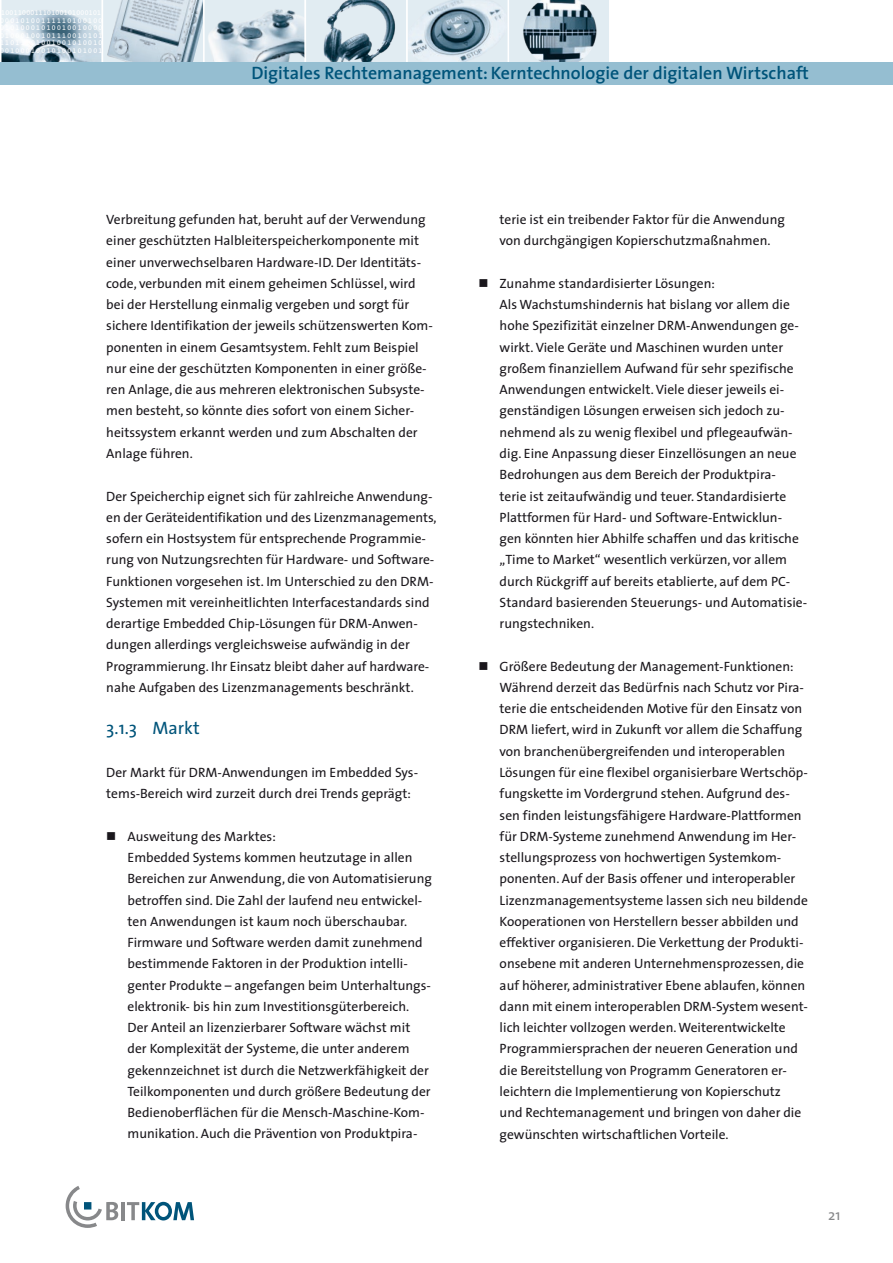
<style>
.page{position:relative;width:893px;height:1263px;background:#fff}
.page>*{position:absolute;margin:0;border:0;box-sizing:border-box;transform-origin:0 0}
.t1{font:600 18px "The Sans";color:#00547a}
.t2{font:18px "The Sans";color:#00547a}
.t3{font:15px "The Sans";color:#87888a}
.t4{font:13.5px/21.3px "The Sans";color:#1a171c}
.t5{font:6.9px/7.5px "The Sans Expert";letter-spacing:.2em;color:#fff}
</style>
<div class="page">
<svg style="left:127px;top:1202px;width:67px;height:18px"></svg>
<svg style="left:66px;top:1186px;width:52px;height:42px"></svg>
<hr style="left:121px;top:1202px;width:3px;height:18px;background:#87888a">
<svg style="left:0;top:0;width:610px;height:63px;background:#b1c2cd"></svg>
<div style="left:0;top:63px;width:893px;height:22px;background:#95bed1"></div>
<p class="t5" style="left:0;top:9px;width:104px">100110001110100101000101<br>00010100111110100100<br>01010001010010010000<br>01000100101110010101<br>11011101001001010010<br>00100010010100101001</p>
<h1 class="t1" style="left:251px;top:62px;width:559px">Digitales Rechtemanagement: Kerntechnologie der digitalen Wirtschaft</h1>
<p class="t4" style="left:106px;top:209px;width:328px">Verbreitung gefunden hat, beruht auf der Verwendung einer geschützten Halbleiterspeicherkomponente mit einer unverwechselbaren Hardware-ID. Der Identitäts&shy;code, verbunden mit einem geheimen Schlüssel, wird bei der Herstellung einmalig vergeben und sorgt für sichere Identifikation der jeweils schützenswerten Kom&shy;ponenten in einem Gesamtsystem. Fehlt zum Beispiel nur eine der geschützten Komponenten in einer größe&shy;ren Anlage, die aus mehreren elektronischen Subsyste&shy;men besteht, so könnte dies sofort von einem Sicher&shy;heitssystem erkannt werden und zum Abschalten der Anlage führen.</p>
<p class="t4" style="left:106px;top:485px;width:332px">Der Speicherchip eignet sich für zahlreiche Anwendung&shy;en der Geräteidentifikation und des Lizenzmanagements, sofern ein Hostsystem für entsprechende Programmie&shy;rung von Nutzungsrechten für Hardware- und Software-Funktionen vorgesehen ist. Im Unterschied zu den DRM-Systemen mit vereinheitlichten Interfacestandards sind derartige Embedded Chip-Lösungen für DRM-Anwen&shy;dungen allerdings vergleichsweise aufwändig in der Programmierung. Ihr Einsatz bleibt daher auf hardware&shy;nahe Aufgaben des Lizenzmanagements beschränkt.</p>
<p class="t2" style="left:106px;top:717px;width:95px">3.1.3 Markt</p>
<p class="t4" style="left:106px;top:762px;width:313px">Der Markt für DRM-Anwendungen im Embedded Sys&shy;tems-Bereich wird zurzeit durch drei Trends geprägt:</p>
<p class="t4" style="left:128px;top:826px;width:306px;text-indent:-21px">■ Ausweitung des Marktes:<br>Embedded Systems kommen heutzutage in allen Bereichen zur Anwendung, die von Automatisierung betroffen sind. Die Zahl der laufend neu entwickel&shy;ten Anwendungen ist kaum noch überschaubar.<br>Firmware und Software werden damit zunehmend bestimmende Faktoren in der Produktion intelli&shy;genter Produkte – angefangen beim Unterhaltungs&shy;elektronik- bis hin zum Investitionsgüterbereich.<br>Der Anteil an lizenzierbarer Software wächst mit der Komplexität der Systeme, die unter anderem gekennzeichnet ist durch die Netzwerkfähigkeit der Teilkomponenten und durch größere Bedeutung der Bedienoberflächen für die Mensch-Maschine-Kom&shy;munikation. Auch die Prävention von Produktpira-</p>
<p class="t4" style="left:500px;top:209px;width:287px">terie ist ein treibender Faktor für die Anwendung von durchgängigen Kopierschutzmaßnahmen.</p>
<p class="t4" style="left:500px;top:273px;width:309px;text-indent:-21px">■ Zunahme standardisierter Lösungen:<br>Als Wachstumshindernis hat bislang vor allem die hohe Spezifizität einzelner DRM-Anwendungen ge&shy;wirkt. Viele Geräte und Maschinen wurden unter großem finanziellem Aufwand für sehr spezifische Anwendungen entwickelt. Viele dieser jeweils ei&shy;genständigen Lösungen erweisen sich jedoch zu&shy;nehmend als zu wenig flexibel und pflegeaufwän&shy;dig. Eine Anpassung dieser Einzellösungen an neue Bedrohungen aus dem Bereich der Produktpira-<br>terie ist zeitaufwändig und teuer. Standardisierte Plattformen für Hard- und Software-Entwicklun&shy;gen könnten hier Abhilfe schaffen und das kritische „Time to Market“ wesentlich verkürzen, vor allem durch Rückgriff auf bereits etablierte, auf dem PC-Standard basierenden Steuerungs- und Automatisie&shy;rungstechniken.</p>
<p class="t4" style="left:500px;top:655px;width:310px;text-indent:-21px">■ Größere Bedeutung der Management-Funktionen:<br>Während derzeit das Bedürfnis nach Schutz vor Pira&shy;terie die entscheidenden Motive für den Einsatz von DRM liefert, wird in Zukunft vor allem die Schaffung von branchenübergreifenden und interoperablen Lösungen für eine flexibel organisierbare Wertschöp&shy;fungskette im Vordergrund stehen. Aufgrund des&shy;sen finden leistungsfähigere Hardware-Plattformen für DRM-Systeme zunehmend Anwendung im Her&shy;stellungsprozess von hochwertigen Systemkom&shy;ponenten. Auf der Basis offener und interoperabler Lizenzmanagementsysteme lassen sich neu bildende Kooperationen von Herstellern besser abbilden und effektiver organisieren. Die Verkettung der Produkti&shy;onsebene mit anderen Unternehmensprozessen, die auf höherer, administrativer Ebene ablaufen, können dann mit einem interoperablen DRM-System wesent&shy;lich leichter vollzogen werden. Weiterentwickelte Programmiersprachen der neueren Generation und die Bereitstellung von Programm Generatoren er&shy;leichtern die Implementierung von Kopierschutz<br>und Rechtemanagement und bringen von daher die gewünschten wirtschaftlichen Vorteile.</p>
<p class="t3" style="left:828px;top:1205px;width:14px">21</p>
</div>
